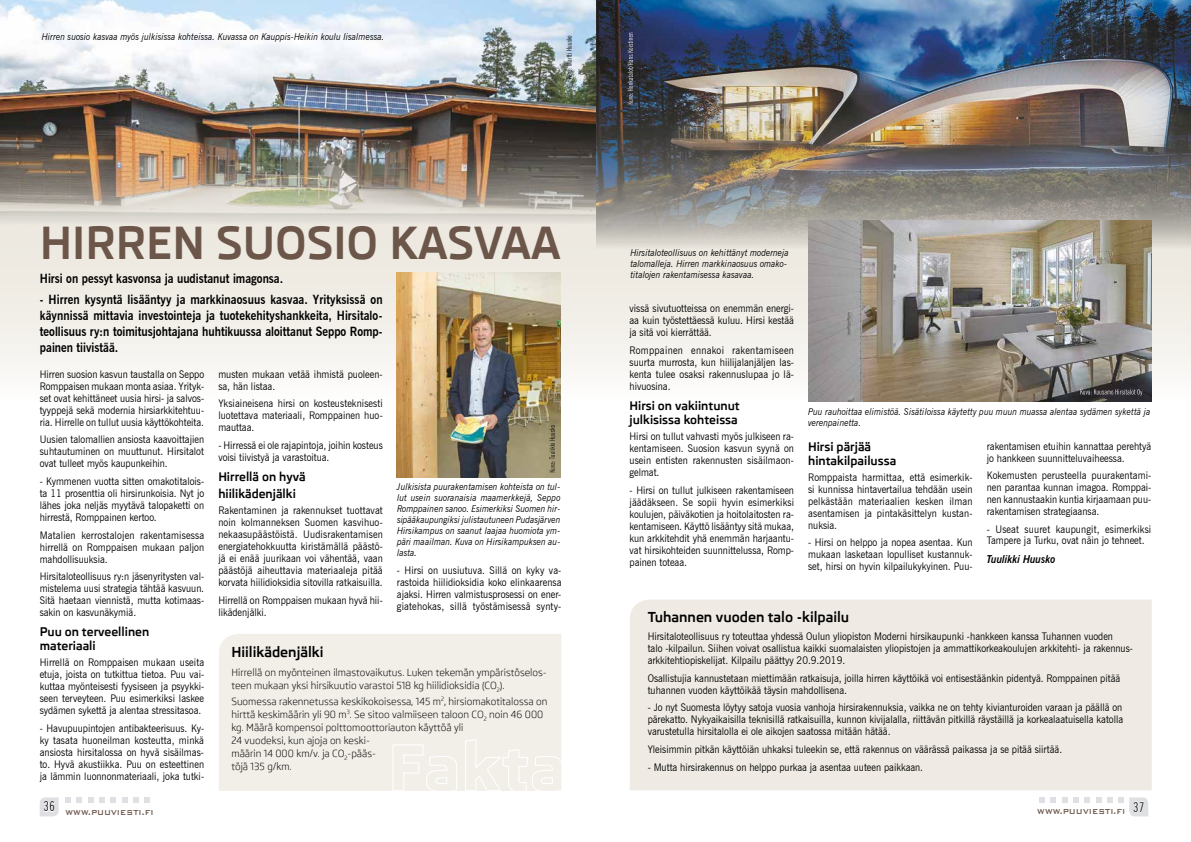
<style>
.page{position:relative;width:1191px;height:842px;background:#fff}
.page>*{position:absolute;margin:0;border:0;box-sizing:border-box;transform-origin:0 0}
.t1{font:700 45px "Skoda Pro";color:#6c564a}
.t2{font:700 14px "Skoda Pro";color:#000}
.t3{font:700 12.6px/16px "News Gothic BT";color:#000;text-align:justify;scale:.9 1}
.t4{font:700 12px/14px "Skoda Pro";color:#000}
.t5{font:italic 700 11px "News Gothic BT";color:#000;scale:.9 1}
.t6{font:10.5px/12px "News Gothic BT";color:#000;text-align:justify;scale:.9 1}
.t7{font:10px/13px "Skoda Pro";color:#000}
.t8{font:500 9.6px "Bank Gothic BT";letter-spacing:.01em;color:#6c564a;scale:.86 1}
.t9{font:italic 9.4px/11px "News Gothic BT";color:#000;scale:.9 1}
.t10{font:extra-condensed 7.3px "News Gothic BT";letter-spacing:.02em;color:#000}
</style>
<div class="page">
<svg style="left:40px;top:797px;width:19px;height:19px"></svg>
<svg style="left:88px;top:797px;width:17px;height:6px"></svg>
<svg style="left:111px;top:797px;width:5px;height:6px"></svg>
<svg style="left:122px;top:797px;width:17px;height:6px"></svg>
<svg style="left:65px;top:797px;width:5px;height:6px"></svg>
<svg style="left:76px;top:797px;width:6px;height:6px"></svg>
<svg style="left:145px;top:797px;width:5px;height:6px"></svg>
<svg style="left:1050px;top:797px;width:17px;height:6px"></svg>
<svg style="left:1073px;top:797px;width:5px;height:6px"></svg>
<svg style="left:1084px;top:797px;width:17px;height:6px"></svg>
<svg style="left:1039px;top:797px;width:5px;height:6px"></svg>
<svg style="left:1107px;top:797px;width:5px;height:6px"></svg>
<svg style="left:1118px;top:797px;width:30px;height:19px"></svg>
<svg style="left:0;top:20px;width:1191px;height:380px;fill:#f1efe8"></svg>
<div style="left:219px;top:634px;width:342px;height:157px;background:#f2efe9"></div>
<div style="left:630px;top:600px;width:521px;height:190px;background:#efebe4"></div>
<img style="left:0;top:0;width:595px;height:233px">
<img style="left:397px;top:273px;width:163px;height:205px">
<img style="left:596px;top:0;width:595px;height:262px">
<svg style="left:549px;top:425px;width:6px;height:47px"></svg>
<svg style="left:392px;top:739px;width:169px;height:52px;background:#f3f0eb"></svg>
<img style="left:808px;top:220px;width:343px;height:181px">
<svg style="left:1080px;top:389px;width:62px;height:7px"></svg>
<svg style="left:627px;top:33px;width:6px;height:71px"></svg>
<p class="t9" style="left:42px;top:31px;width:382px">Hirren suosio kasvaa myös julkisissa kohteissa. Kuvassa on Kauppis-Heikin koulu Iisalmessa.</p>
<p class="t10" style="left:565px;top:79px;width:46px;rotate:-90deg">Kuva: Martti Huusko</p>
<h1 class="t1" style="left:40px;top:216px;width:522px">HIRREN SUOSIO KASVAA</h1>
<p class="t9" style="left:630px;top:247px;width:178px">Hirsitaloteollisuus on kehittänyt moderneja talomalleja. Hirren markkinaosuus omako&shy;titalojen rakentamisessa kasavaa.</p>
<p class="t3" style="left:40px;top:270px;width:272px">Hirsi on pessyt kasvonsa ja uudistanut imagonsa.</p>
<p class="t3" style="left:40px;top:292px;width:382px">- Hirren kysyntä lisääntyy ja markkinaosuus kasvaa. Yrityksissä on käynnissä mittavia investointeja ja tuotekehityshankkeita, Hirsitalo&shy;teollisuus ry:n toimitusjohtajana huhtikuussa aloittanut Seppo Romp&shy;painen tiivistää.</p>
<p class="t6" style="left:629px;top:303px;width:184px">vissä sivutuotteissa on enemmän energi&shy;aa kuin työstettäessä kuluu. Hirsi kestää ja sitä voi kierrättää.</p>
<p class="t6" style="left:629px;top:344px;width:184px">Romppainen ennakoi rakentamiseen suurta murrosta, kun hiilijalanjäljen las&shy;kenta tulee osaksi rakennuslupaa jo lä&shy;hivuosina.</p>
<p class="t4" style="left:629px;top:399px;width:112px">Hirsi on vakiintunut julkisissa kohteissa</p>
<p class="t6" style="left:629px;top:430px;width:184px">Hirsi on tullut vahvasti myös julkiseen ra&shy;kentamiseen. Suosion kasvun syynä on usein entisten rakennusten sisäilmaon&shy;gelmat.</p>
<p class="t6" style="left:629px;top:484px;width:184px">- Hirsi on tullut julkiseen rakentamiseen jäädäkseen. Se sopii hyvin esimerkiksi koulujen, päiväkotien ja hoitolaitosten ra&shy;kentamiseen. Käyttö lisääntyy sitä mukaa, kun arkkitehdit yhä enemmän harjaantu&shy;vat hirsikohteiden suunnittelussa, Romp&shy;painen toteaa.</p>
<p class="t6" style="left:40px;top:368px;width:184px">Hirren suosion kasvun taustalla on Seppo Romppaisen mukaan monta asiaa. Yrityk&shy;set ovat kehittäneet uusia hirsi- ja salvos&shy;tyyppejä sekä modernia hirsiarkkitehtuu&shy;ria. Hirrelle on tullut uusia käyttökohteita.</p>
<p class="t6" style="left:40px;top:434px;width:184px">Uusien talomallien ansiosta kaavoittajien suhtautuminen on muuttunut. Hirsitalot ovat tulleet myös kaupunkeihin.</p>
<p class="t6" style="left:40px;top:475px;width:184px">- Kymmenen vuotta sitten omakotitalois&shy;ta 11 prosenttia oli hirsirunkoisia. Nyt jo lähes joka neljäs myytävä talopaketti on hirrestä, Romppainen kertoo.</p>
<p class="t6" style="left:40px;top:529px;width:184px">Matalien kerrostalojen rakentamisessa hirrellä on Romppaisen mukaan paljon mahdollisuuksia.</p>
<p class="t6" style="left:40px;top:571px;width:184px">Hirsitaloteollisuus ry:n jäsenyritysten val&shy;mistelema uusi strategia tähtää kasvuun.<br>Sitä haetaan viennistä, mutta kotimaas&shy;sakin on kasvunäkymiä.</p>
<p class="t4" style="left:40px;top:625px;width:111px">Puu on terveellinen materiaali</p>
<p class="t6" style="left:40px;top:656px;width:184px">Hirrellä on Romppaisen mukaan useita etuja, joista on tutkittua tietoa. Puu vai&shy;kuttaa myönteisesti fyysiseen ja psyykki&shy;seen terveyteen. Puu esimerkiksi laskee sydämen sykettä ja alentaa stressitasoa.</p>
<p class="t6" style="left:40px;top:722px;width:184px">- Havupuupintojen antibakteerisuus. Ky&shy;ky tasata huoneilman kosteutta, minkä ansiosta hirsitalossa on hyvä sisäilmas&shy;to. Hyvä akustiikka. Puu on esteettinen ja lämmin luonnonmateriaali, joka tutki-</p>
<p class="t6" style="left:218px;top:368px;width:184px">musten mukaan vetää ihmistä puoleen&shy;sa, hän listaa.</p>
<p class="t6" style="left:218px;top:398px;width:184px">Yksiaineisena hirsi on kosteusteknisesti luotettava materiaali, Romppainen huo&shy;mauttaa.</p>
<p class="t6" style="left:218px;top:439px;width:184px">- Hirressä ei ole rajapintoja, joihin kosteus voisi tiivistyä ja varastoitua.</p>
<p class="t4" style="left:218px;top:468px;width:89px;line-height:16.8px">Hirrellä on hyvä hiilikädenjälki</p>
<p class="t6" style="left:218px;top:504px;width:184px">Rakentaminen ja rakennukset tuottavat noin kolmanneksen Suomen kasvihuo&shy;nekaasupäästöistä. Uudisrakentamisen energiatehokkuutta kiristämällä päästö&shy;jä ei enää juurikaan voi vähentää, vaan päästöjä aiheuttavia materiaaleja pitää korvata hiilidioksidia sitovilla ratkaisuilla.</p>
<p class="t6" style="left:218px;top:594px;width:184px">Hirrellä on Romppaisen mukaan hyvä hii&shy;likädenjälki.</p>
<p class="t9" style="left:808px;top:406px;width:382px">Puu rauhoittaa elimistöä. Sisätiloissa käytetty puu muun muassa alentaa sydämen sykettä ja verenpainetta.</p>
<p class="t4" style="left:808px;top:440px;width:90px">Hirsi pärjää hintakilpailussa</p>
<p class="t6" style="left:808px;top:471px;width:184px">Romppaista harmittaa, että esimerkik&shy;si kunnissa hintavertailua tehdään usein pelkästään materiaalien kesken ilman asentamisen ja pintakäsittelyn kustan&shy;nuksia.</p>
<p class="t6" style="left:808px;top:536px;width:184px">- Hirsi on helppo ja nopea asentaa. Kun mukaan lasketaan lopulliset kustannuk&shy;set, hirsi on hyvin kilpailukykyinen. Puu-</p>
<p class="t6" style="left:986px;top:440px;width:184px">rakentamisen etuihin kannattaa perehtyä jo hankkeen suunnitteluvaiheessa.</p>
<p class="t6" style="left:986px;top:469px;width:184px">Kokemusten perusteella puurakentami&shy;nen parantaa kunnan imagoa. Romppai&shy;nen kannustaakin kuntia kirjaamaan puu&shy;rakentamisen strategiaansa.</p>
<p class="t6" style="left:986px;top:523px;width:184px">- Useat suuret kaupungit, esimerkiksi<br>Tampere ja Turku, ovat näin jo tehneet.</p>
<p class="t5" style="left:986px;top:553px;width:78px">Tuulikki Huusko</p>
<p class="t9" style="left:397px;top:481px;width:183px;text-align:justify">Julkisista puurakentamisen kohteista on tul&shy;lut usein suoranaisia maamerkkejä, Seppo Romppainen sanoo. Esimerkiksi Suomen hir&shy;sipääkaupungiksi julistautuneen Pudasjärven Hirsikampus on saanut laajaa huomiota ym&shy;päri maailman. Kuva on Hirsikampuksen au&shy;lasta.</p>
<p class="t6" style="left:397px;top:564px;width:184px">- Hirsi on uusiutuva. Sillä on kyky va&shy;rastoida hiilidioksidia koko elinkaarensa ajaksi. Hirren valmistusprosessi on ener&shy;giatehokas, sillä työstämisessä synty-</p>
<h2 class="t2" style="left:647px;top:609px;width:203px">Tuhannen vuoden talo -kilpailu</h2>
<p class="t6" style="left:647px;top:630px;width:540px;text-align:left">Hirsitaloteollisuus ry toteuttaa yhdessä Oulun yliopiston Moderni hirsikaupunki -hankkeen kanssa Tuhannen vuoden<br>talo -kilpailun. Siihen voivat osallistua kaikki suomalaisten yliopistojen ja ammattikorkeakoulujen arkkitehti- ja rakennus&shy;arkkitehtiopiskelijat. Kilpailu päättyy 20.9.2019.</p>
<p class="t6" style="left:647px;top:672px;width:526px">Osallistujia kannustetaan miettimään ratkaisuja, joilla hirren käyttöikä voi entisestäänkin pidentyä. Romppainen pitää tuhannen vuoden käyttöikää täysin mahdollisena.</p>
<p class="t6" style="left:647px;top:701px;width:530px">- Jo nyt Suomesta löytyy satoja vuosia vanhoja hirsirakennuksia, vaikka ne on tehty kivianturoiden varaan ja päällä on pärekatto. Nykyaikaisilla teknisillä ratkaisuilla, kunnon kivijalalla, riittävän pitkillä räystäillä ja korkealaatuisella katolla varustetulla hirsitalolla ei ole aikojen saatossa mitään hätää.</p>
<p class="t6" style="left:647px;top:743px;width:462px">Yleisimmin pitkän käyttöiän uhkaksi tuleekin se, että rakennus on väärässä paikassa ja se pitää siirtää.</p>
<p class="t6" style="left:647px;top:761px;width:307px">- Mutta hirsirakennus on helppo purkaa ja asentaa uuteen paikkaan.</p>
<h2 class="t2" style="left:231px;top:644px;width:94px">Hiilikädenjälki</h2>
<p class="t7" style="left:231px;top:666px;width:317px">Hirrellä on myönteinen ilmastovaikutus. Luken tekemän ympäristöselos&shy;teen mukaan yksi hirsikuutio varastoi 518 kg hiilidioksidia (CO<sub>2</sub>).</p>
<p class="t7" style="left:231px;top:695px;width:317px">Suomessa rakennetussa keskikokoisessa, 145 m<sup>2</sup>, hirsiomakotitalossa on hirttä keskimäärin yli 90 m<sup>3</sup>. Se sitoo valmiiseen taloon CO<sub>2</sub> noin 46 000 kg. Määrä kompensoi polttomoottoriauton käyttöä yli<br>24 vuodeksi, kun ajoja on keski-<br>määrin 14 000 km/v. ja CO<sub>2</sub>-pääs-<br>töjä 135 g/km.</p>
<p class="t8" style="left:44px;top:807px;width:129px"><sup>36</sup> WWW.PUUVIESTI.FI</p>
<p class="t8" style="left:1037px;top:806px;width:126px">WWW.PUUVIESTI.FI <sup>37</sup></p>
</div>
